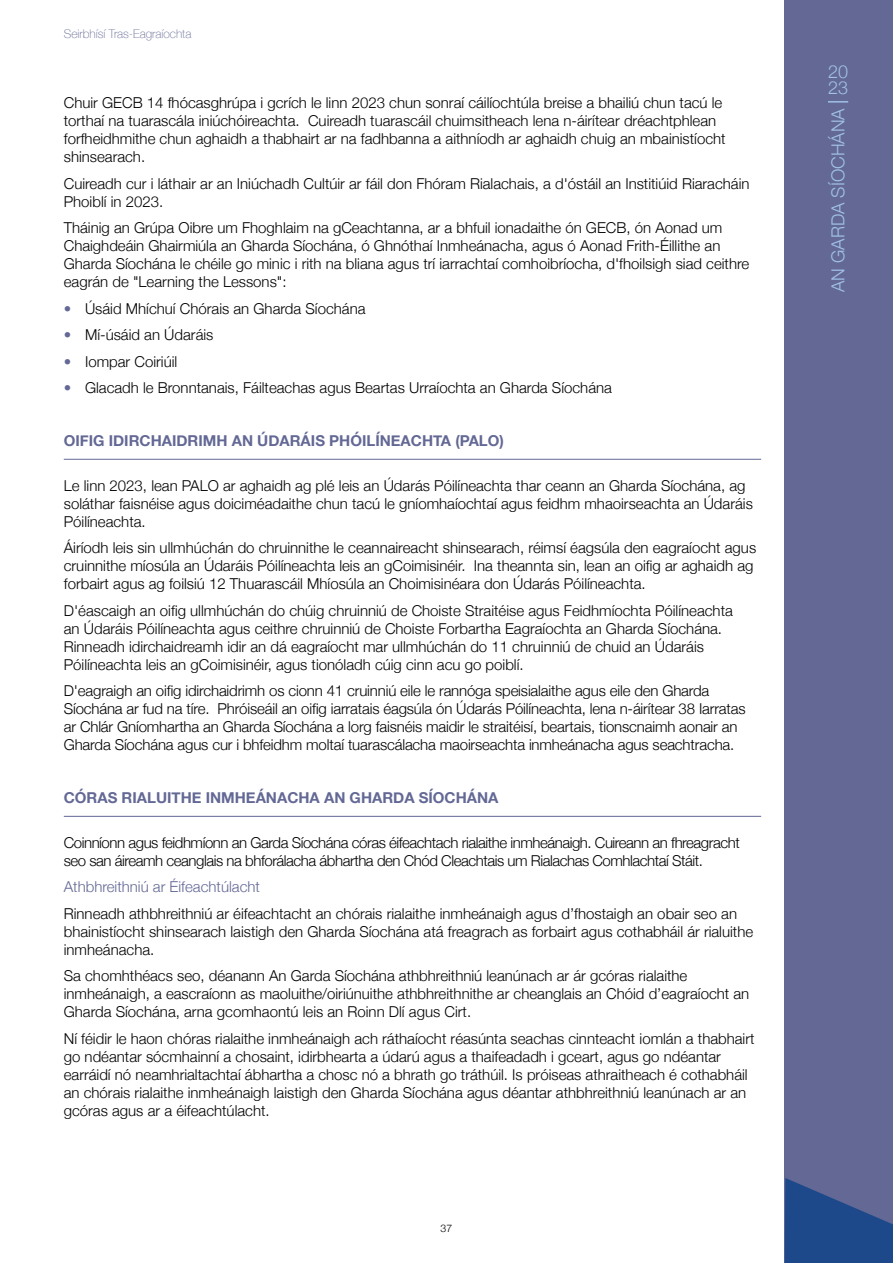
<style>
.page{position:relative;width:893px;height:1263px;background:#fff}
.page>*{position:absolute;margin:0;border:0;box-sizing:border-box;transform-origin:0 0}
.t1{font:300 18px/16px "Helvetica Neue";color:#a1c1e6}
.t2{font:300 15px/18px "Helvetica Neue";color:#000}
.t3{font:300 15px/18px "Helvetica Neue";letter-spacing:-.03em;color:#000}
.t4{font:700 15px "Helvetica Neue";color:#636895}
.t5{font:300 15px "Helvetica Neue";color:#636895}
.t6{font:100 12px "Helvetica Neue";color:#636895}
.t7{font:300 10.5px "Helvetica Neue";color:#000}
.s1{color:#636895}
</style>
<div class="page">
<div style="left:784px;top:0;width:109px;height:1263px;background:#636895"></div>
<svg style="left:785px;top:1178px;width:108px;height:85px"></svg>
<hr style="left:828px;top:101px;width:20px;height:2px;background:#a1c1e6">
<hr style="left:64px;top:459px;width:697px;height:1px;background:#636895">
<hr style="left:64px;top:816px;width:697px;height:1px;background:#636895">
<p class="t6" style="left:64px;top:24px;width:129px">Seirbhísí Tras-Eagraíochta</p>
<p class="t2" style="left:64px;top:93px;width:663px">Chuir GECB 14 fhócasghrúpa i gcrích le linn 2023 chun sonraí cáilíochtúla breise a bhailiú chun tacú le torthaí na tuarascála iniúchóireachta. Cuireadh tuarascáil chuimsitheach lena n-áirítear dréachtphlean forfheidhmithe chun aghaidh a thabhairt ar na fadhbanna a aithníodh ar aghaidh chuig an mbainistíocht shinsearach.</p>
<p class="t2" style="left:64px;top:173px;width:687px">Cuireadh cur i láthair ar an Iniúchadh Cultúir ar fáil don Fhóram Rialachais, a d'óstáil an Institiúid Riaracháin<br>Phoiblí in 2023.</p>
<p class="t2" style="left:64px;top:218px;width:687px">Tháinig an Grúpa Oibre um Fhoghlaim na gCeachtanna, ar a bhfuil ionadaithe ón GECB, ón Aonad um Chaighdeáin Ghairmiúla an Gharda Síochána, ó Ghnóthaí Inmheánacha, agus ó Aonad Frith-Éillithe an Gharda Síochána le chéile go minic i rith na bliana agus trí iarrachtaí comhoibríocha, d'fhoilsigh siad ceithre eagrán de "Learning the Lessons":</p>
<p class="t2" style="left:64px;top:298px;width:303px"><span class="s1">•</span> Úsáid Mhíchuí Chórais an Gharda Síochána</p>
<p class="t2" style="left:64px;top:325px;width:151px"><span class="s1">•</span> Mí-úsáid an Údaráis</p>
<p class="t2" style="left:64px;top:351px;width:115px"><span class="s1">•</span> Iompar Coiriúil</p>
<p class="t2" style="left:64px;top:378px;width:550px"><span class="s1">•</span> Glacadh le Bronntanais, Fáilteachas agus Beartas Urraíochta an Gharda Síochána</p>
<p class="t4" style="left:64px;top:429px;width:442px">OIFIG IDIRCHAIDRIMH AN ÚDARÁIS PHÓILÍNEACHTA (PALO)</p>
<p class="t2" style="left:64px;top:475px;width:691px">Le linn 2023, lean PALO ar aghaidh ag plé leis an Údarás Póilíneachta thar ceann an Gharda Síochána, ag soláthar faisnéise agus doiciméadaithe chun tacú le gníomhaíochtaí agus feidhm mhaoirseachta an Údaráis<br>Póilíneachta.</p>
<p class="t2" style="left:64px;top:538px;width:694px">Áiríodh leis sin ullmhúchán do chruinnithe le ceannaireacht shinsearach, réimsí éagsúla den eagraíocht agus cruinnithe míosúla an Údaráis Póilíneachta leis an gCoimisinéir. Ina theannta sin, lean an oifig ar aghaidh ag forbairt agus ag foilsiú 12 Thuarascáil Mhíosúla an Choimisinéara don Údarás Póilíneachta.</p>
<p class="t2" style="left:64px;top:600px;width:671px">D'éascaigh an oifig ullmhúchán do chúig chruinniú de Choiste Straitéise agus Feidhmíochta Póilíneachta an Údaráis Póilíneachta agus ceithre chruinniú de Choiste Forbartha Eagraíochta an Gharda Síochána.<br>Rinneadh idirchaidreamh idir an dá eagraíocht mar ullmhúchán do 11 chruinniú de chuid an Údaráis Póilíneachta leis an gCoimisinéir, agus tionóladh cúig cinn acu go poiblí.</p>
<p class="t2" style="left:64px;top:681px;width:683px">D'eagraigh an oifig idirchaidrimh os cionn 41 cruinniú eile le rannóga speisialaithe agus eile den Gharda Síochána ar fud na tíre. Phróiseáil an oifig iarratais éagsúla ón Údarás Póilíneachta, lena n-áirítear 38 Iarratas ar Chlár Gníomhartha an Gharda Síochána a lorg faisnéis maidir le straitéisí, beartais, tionscnaimh aonair an Gharda Síochána agus cur i bhfeidhm moltaí tuarascálacha maoirseachta inmheánacha agus seachtracha.</p>
<p class="t4" style="left:64px;top:786px;width:436px">CÓRAS RIALUITHE INMHEÁNACHA AN GHARDA SÍOCHÁNA</p>
<p class="t3" style="left:64px;top:832px;width:678px">Coinníonn agus feidhmíonn an Garda Síochána córas éifeachtach rialaithe inmheánaigh. Cuireann an fhreagracht seo san áireamh ceanglais na bhforálacha ábhartha den Chód Cleachtais um Rialachas Comhlachtaí Stáit.</p>
<p class="t5" style="left:64px;top:875px;width:198px">Athbhreithniú ar Éifeachtúlacht</p>
<p class="t2" style="left:64px;top:903px;width:691px">Rinneadh athbhreithniú ar éifeachtacht an chórais rialaithe inmheánaigh agus d’fhostaigh an obair seo an bhainistíocht shinsearach laistigh den Gharda Síochána atá freagrach as forbairt agus cothabháil ár rialuithe inmheánacha.</p>
<p class="t2" style="left:64px;top:966px;width:687px">Sa chomhthéacs seo, déanann An Garda Síochána athbhreithniú leanúnach ar ár gcóras rialaithe inmheánaigh, a eascraíonn as maoluithe/oiriúnuithe athbhreithnithe ar cheanglais an Chóid d’eagraíocht an<br>Gharda Síochána, arna gcomhaontú leis an Roinn Dlí agus Cirt.</p>
<p class="t2" style="left:64px;top:1028px;width:692px">Ní féidir le haon chóras rialaithe inmheánaigh ach ráthaíocht réasúnta seachas cinnteacht iomlán a thabhairt go ndéantar sócmhainní a chosaint, idirbhearta a údarú agus a thaifeadadh i gceart, agus go ndéantar earráidí nó neamhrialtachtaí ábhartha a chosc nó a bhrath go tráthúil. Is próiseas athraitheach é cothabháil an chórais rialaithe inmheánaigh laistigh den Gharda Síochána agus déantar athbhreithniú leanúnach ar an gcóras agus ar a éifeachtúlacht.</p>
<p class="t7" style="left:441px;top:1219px;width:13px">37</p>
<p class="t1" style="left:828px;top:62px;width:22px">20<br>23</p>
<p class="t1" style="left:829px;top:292px;width:185px;rotate:-90deg">AN GARDA SÍOCHÁNA</p>
</div>
